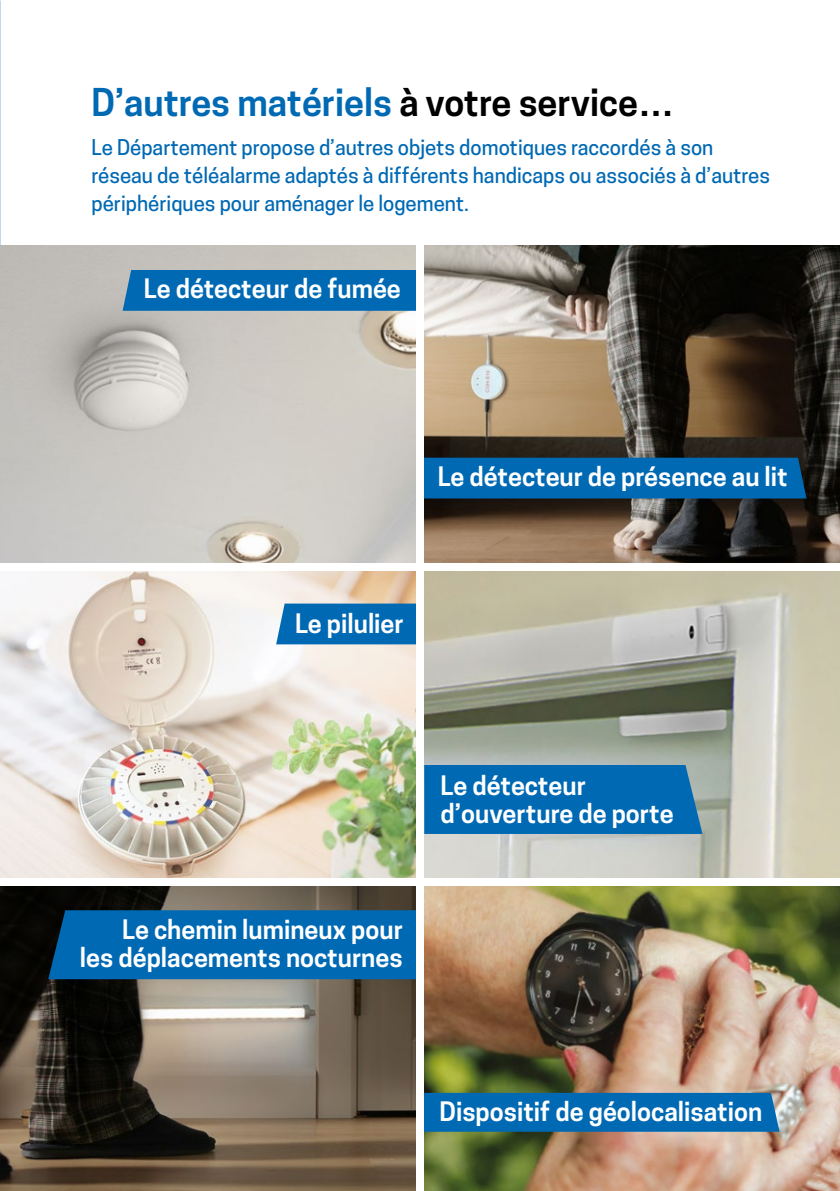
<style>
.page{position:relative;width:840px;height:1191px;background:#fff}
.page>*{position:absolute;margin:0;border:0;box-sizing:border-box;transform-origin:0 0}
.t1{font:600 36px "Cooper Hewitt";color:#0069b4}
.t2{font:600 25.2px/27.8px "Cooper Hewitt";color:#fff}
.t3{font:500 20.4px/28px "Cooper Hewitt";color:#0069b4}
.s1{color:#000}
</style>
<div class="page">
<img style="left:0;top:246px;width:839px;height:945px">
<div style="left:276px;top:603px;width:140px;height:41px;background:#0069b4"></div>
<div style="left:122px;top:270px;width:294px;height:41px;background:#0069b4"></div>
<div style="left:424px;top:458px;width:382px;height:40px;background:#0069b4"></div>
<div style="left:424px;top:765px;width:278px;height:69px;background:#0069b4"></div>
<div style="left:48px;top:910px;width:368px;height:69px;background:#0069b4"></div>
<div style="left:424px;top:1092px;width:355px;height:39px;background:#0069b4"></div>
<div style="left:0;top:563px;width:839px;height:8px;background:#fff"></div>
<div style="left:416px;top:237px;width:8px;height:954px;background:#fff"></div>
<div style="left:0;top:878px;width:839px;height:8px;background:#fff"></div>
<h1 class="t1" style="left:91px;top:82px;width:583px">D’autres matériels <span class="s1">à votre service…</span></h1>
<p class="t3" style="left:91px;top:133px;width:679px">Le Département propose d’autres objets domotiques raccordés à son réseau de téléalarme adaptés à différents handicaps ou associés à d’autres périphériques pour aménager le logement.</p>
<p class="t2" style="left:144px;top:275px;width:258px">Le détecteur de fumée</p>
<p class="t2" style="left:437px;top:462px;width:351px">Le détecteur de présence au lit</p>
<p class="t2" style="left:295px;top:610px;width:110px">Le pilulier</p>
<p class="t2" style="left:80px;top:916px;width:324px;text-align:right">Le chemin lumineux pour<br>les déplacements nocturnes</p>
<p class="t2" style="left:440px;top:771px;width:234px">Le détecteur d’ouverture de porte</p>
<p class="t2" style="left:439px;top:1097px;width:324px">Dispositif de géolocalisation</p>
</div>
